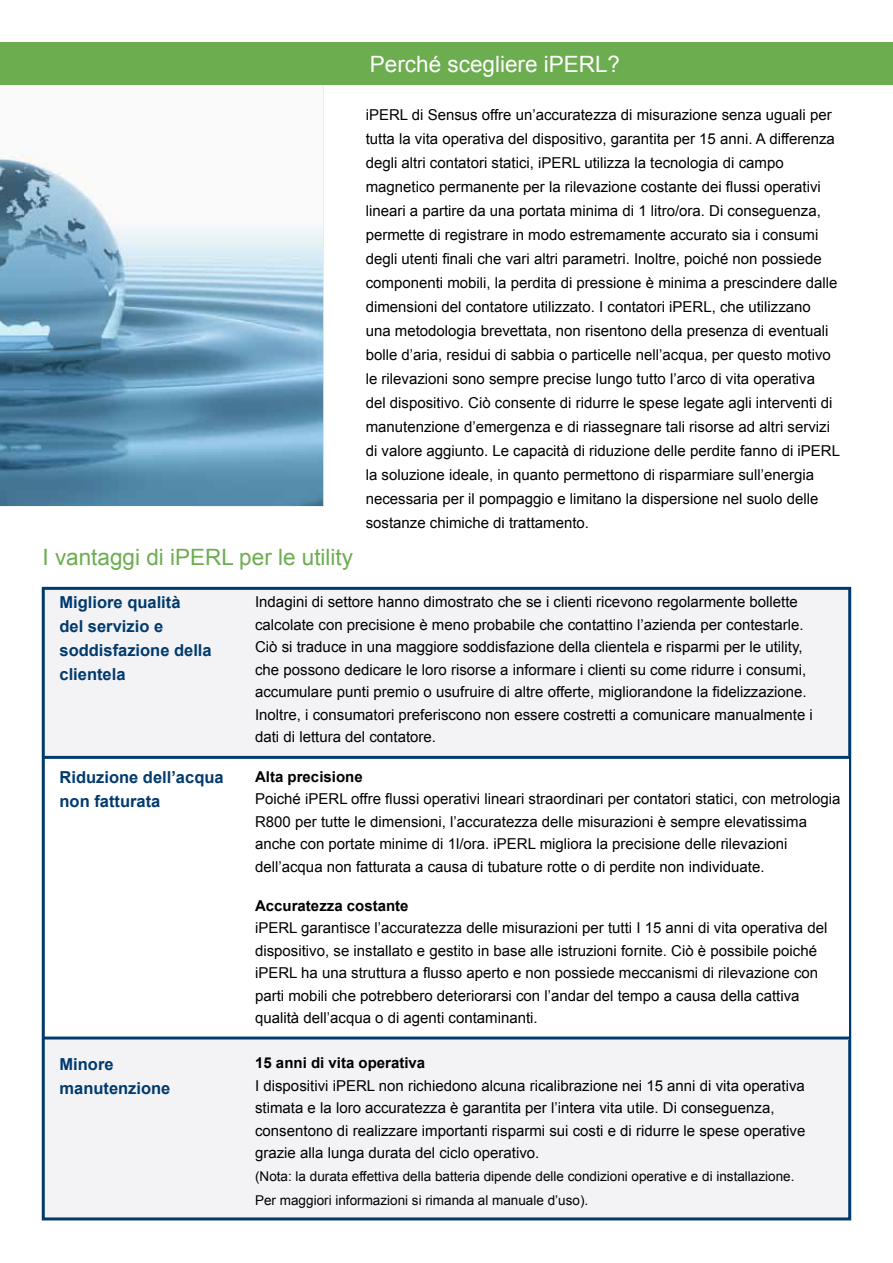
<style>
.page{position:relative;width:893px;height:1263px;background:#fff}
.page>*{position:absolute;margin:0;border:0;box-sizing:border-box;transform-origin:0 0}
.t1{font:22.5px "Arial";color:#6cad4f}
.t2{font:22.5px "Arial";color:#fff}
.t3{font:700 16.5px/24px "Arial";color:#003a6d}
.t4{font:15px/24px "Arial";color:#000}
.t5{font:700 15px "Arial";color:#000}
.t6{font:13.5px/24px "Arial";color:#000}
</style>
<div class="page">
<img style="left:0;top:152px;width:323px;height:354px">
<div style="left:0;top:43px;width:893px;height:42px;background:#6cad4f"></div>
<div style="left:42px;top:587px;width:809px;height:633px;background:#f3f3f6;border:3px solid #003a6d"></div>
<div style="left:45px;top:757px;width:803px;height:282px;background:#fff"></div>
<hr style="left:43px;top:756px;width:807px;height:3px;background:#003a6d">
<hr style="left:43px;top:1036px;width:807px;height:3px;background:#003a6d">
<h1 class="t2" style="left:370px;top:49px;width:252px">Perché scegliere iPERL?</h1>
<h1 class="t1" style="left:43px;top:542px;width:312px">I vantaggi di iPERL per le utility</h1>
<p class="t4" style="left:366px;top:103px;width:476px">iPERL di Sensus offre un’accuratezza di misurazione senza uguali per tutta la vita operativa del dispositivo, garantita per 15 anni. A differenza degli altri contatori statici, iPERL utilizza la tecnologia di campo magnetico permanente per la rilevazione costante dei flussi operativi lineari a partire da una portata minima di 1 litro/ora. Di conseguenza, permette di registrare in modo estremamente accurato sia i consumi degli utenti finali che vari altri parametri. Inoltre, poiché non possiede componenti mobili, la perdita di pressione è minima a prescindere dalle dimensioni del contatore utilizzato. I contatori iPERL, che utilizzano<br>una metodologia brevettata, non risentono della presenza di eventuali bolle d’aria, residui di sabbia o particelle nell’acqua, per questo motivo le rilevazioni sono sempre precise lungo tutto l’arco di vita operativa<br>del dispositivo. Ciò consente di ridurre le spese legate agli interventi di manutenzione d’emergenza e di riassegnare tali risorse ad altri servizi di valore aggiunto. Le capacità di riduzione delle perdite fanno di iPERL la soluzione ideale, in quanto permettono di risparmiare sull’energia necessaria per il pompaggio e limitano la dispersione nel suolo delle sostanze chimiche di trattamento.</p>
<p class="t3" style="left:60px;top:591px;width:154px">Migliore qualità<br>del servizio e soddisfazione della clientela</p>
<p class="t4" style="left:255px;top:591px;width:559px;line-height:22.5px">Indagini di settore hanno dimostrato che se i clienti ricevono regolarmente bollette calcolate con precisione è meno probabile che contattino l’azienda per contestarle.<br>Ciò si traduce in una maggiore soddisfazione della clientela e risparmi per le utility, che possono dedicare le loro risorse a informare i clienti su come ridurre i consumi, accumulare punti premio o usufruire di altre offerte, migliorandone la fidelizzazione.<br>Inoltre, i consumatori preferiscono non essere costretti a comunicare manualmente i dati di lettura del contatore.</p>
<p class="t3" style="left:60px;top:765px;width:166px">Riduzione dell’acqua non fatturata</p>
<p class="t5" style="left:255px;top:766px;width:109px">Alta precisione</p>
<p class="t4" style="left:255px;top:788px;width:587px;line-height:22.5px">Poiché iPERL offre flussi operativi lineari straordinari per contatori statici, con metrologia R800 per tutte le dimensioni, l’accuratezza delle misurazioni è sempre elevatissima anche con portate minime di 1l/ora. iPERL migliora la precisione delle rilevazioni dell’acqua non fatturata a causa di tubature rotte o di perdite non individuate.</p>
<p class="t5" style="left:255px;top:895px;width:155px">Accuratezza costante</p>
<p class="t4" style="left:255px;top:917px;width:574px;line-height:22.5px">iPERL garantisce l’accuratezza delle misurazioni per tutti I 15 anni di vita operativa del dispositivo, se installato e gestito in base alle istruzioni fornite. Ciò è possibile poiché iPERL ha una struttura a flusso aperto e non possiede meccanismi di rilevazione con parti mobili che potrebbero deteriorarsi con l’andar del tempo a causa della cattiva qualità dell’acqua o di agenti contaminanti.</p>
<p class="t3" style="left:60px;top:1052px;width:112px">Minore manutenzione</p>
<p class="t5" style="left:255px;top:1053px;width:172px">15 anni di vita operativa</p>
<p class="t4" style="left:255px;top:1074px;width:552px;line-height:22.5px">I dispositivi iPERL non richiedono alcuna ricalibrazione nei 15 anni di vita operativa stimata e la loro accuratezza è garantita per l’intera vita utile. Di conseguenza, consentono di realizzare importanti risparmi sui costi e di ridurre le spese operative grazie alla lunga durata del ciclo operativo.</p>
<p class="t6" style="left:255px;top:1164px;width:541px">(Nota: la durata effettiva della batteria dipende delle condizioni operative e di installazione.<br>Per maggiori informazioni si rimanda al manuale d’uso).</p>
</div>
